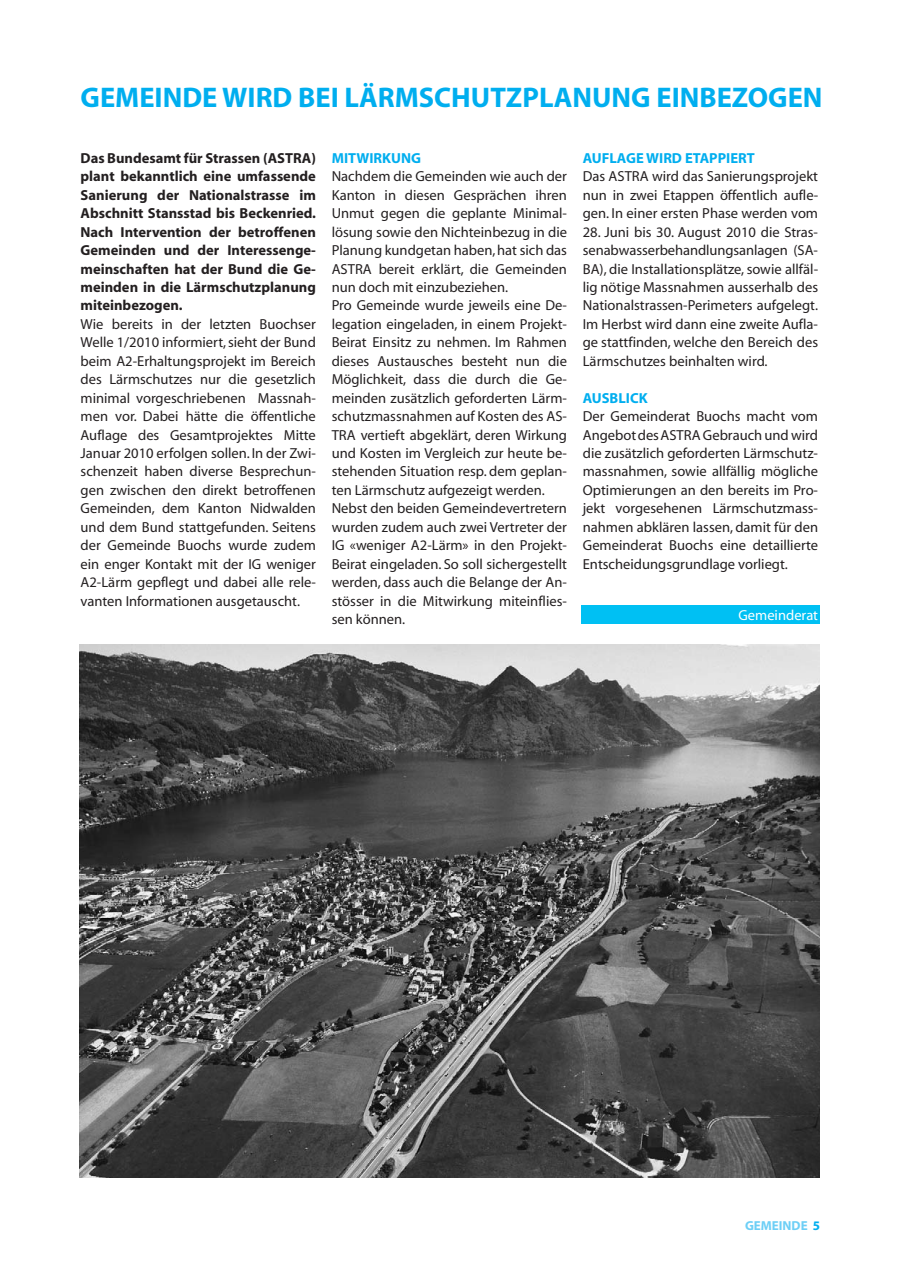
<style>
.page{position:relative;width:898px;height:1268px;background:#fff}
.page>*{position:absolute;margin:0;border:0;box-sizing:border-box;transform-origin:0 0}
.t1{font:700 28.5px "Myriad";color:#00aeef}
.t2{font:14.55px/18.5px "Myriad";color:#231f20;text-align:justify}
.t3{font:700 14.55px/18.5px "Myriad";color:#231f20;text-align:justify}
.t4{font:700 14.55px "Myriad";color:#00aeef}
.t5{font:14.55px "Myriad MM 400 600";color:#fff}
.t6{font:700 13.05px "Myriad";color:#6dcff6}
.s1{color:#00aeef}
</style>
<div class="page">
<div style="left:581px;top:606px;width:238px;height:18px;background:#00c0f3"></div>
<img style="left:79px;top:644px;width:740px;height:534px">
<h1 class="t1" style="left:81px;top:87px;width:743px">GEMEINDE WIRD BEI LÄRMSCHUTZPLANUNG EINBEZOGEN</h1>
<p class="t3" style="left:81px;top:150px;width:237px">Das Bundesamt für Strassen (ASTRA) plant bekanntlich eine umfassende Sanierung der Nationalstrasse im Ab schnitt Stansstad bis Beckenried.<br>Nach Intervention der betroffenen Gemeinden und der Interessen ge - meinschaften hat der Bund die Ge - meinden in die Lärmschutzplanung miteinbezogen.</p>
<p class="t2" style="left:81px;top:316px;width:237px">Wie bereits in der letzten Buochser Welle 1/2010 informiert, sieht der Bund beim A2-Erhaltungsprojekt im Bereich des Lärmschutzes nur die gesetzlich mi nimal vorgeschriebenen Massnah - men vor. Dabei hätte die öffentliche Auflage des Gesamtprojektes Mitte Januar 2010 erfolgen sollen. In der Zwi&shy;schenzeit haben diverse Besprechun - gen zwischen den direkt betroffenen Gemeinden, dem Kanton Nidwalden und dem Bund stattgefunden. Seitens der Gemeinde Buochs wurde zudem ein enger Kontakt mit der IG weniger A2-Lärm gepflegt und dabei alle rele&shy;vanten Informationen ausgetauscht.</p>
<p class="t4" style="left:331px;top:152px;width:91px">MITWIRKUNG</p>
<p class="t2" style="left:331px;top:168px;width:237px;text-align:left">Nachdem die Gemeinden wie auch der Kanton in diesen Gesprächen ihren Unmut gegen die geplante Minimal - lösung sowie den Nichteinbezug in die Planung kundgetan haben, hat sich das ASTRA bereit erklärt, die Gemeinden nun doch mit einzubeziehen.<br>Pro Gemeinde wurde jeweils eine De - legation eingeladen, in einem Projekt-Beirat Einsitz zu nehmen. Im Rahmen dieses Austausches besteht nun die Möglichkeit, dass die durch die Ge - mein den zusätzlich geforderten Lärm - schutzmassnahmen auf Kosten des AS - TRA vertieft abgeklärt, deren Wir kung und Kosten im Vergleich zur heute be - stehenden Situation resp. dem geplan&shy;ten Lärmschutz aufgezeigt werden.<br>Nebst den beiden Gemeindevertretern wurden zudem auch zwei Vertreter der IG «weniger A2-Lärm» in den Projekt-Beirat eingeladen. So soll sichergestellt werden, dass auch die Belange der An - stösser in die Mitwirkung miteinflies&shy;sen können.</p>
<p class="t4" style="left:582px;top:152px;width:173px">AUFLAGE WIRD ETAPPIERT</p>
<p class="t2" style="left:582px;top:168px;width:237px">Das ASTRA wird das Sanierungsprojekt nun in zwei Etappen öffentlich aufle&shy;gen. In einer ersten Phase werden vom</p>
<p class="t2" style="left:582px;top:224px;width:237px">28. Juni bis 30. August 2010 die Stras - sen abwasserbehandlungsanlagen (SA - BA), die Installationsplätze, sowie allfäl&shy;lig nötige Massnahmen ausserhalb des Nationalstrassen-Perimeters aufgelegt.<br>Im Herbst wird dann eine zweite Aufla - ge stattfinden, welche den Be reich des Lärmschutzes beinhalten wird.</p>
<p class="t4" style="left:582px;top:392px;width:66px">AUSBLICK</p>
<p class="t2" style="left:582px;top:408px;width:237px">Der Gemeinderat Buochs macht vom AngebotdesASTRA Gebrauch und wird die zusätzlich geforderten Lärmschutz - massnahmen, sowie allfällig mögliche Optimierungen an den bereits im Pro&shy;jekt vorgesehenen Lärmschutzmass - nah men abklären lassen, damit für den Gemeinderat Buochs eine detaillierte Entscheidungsgrundlage vorliegt.</p>
<p class="t5" style="left:738px;top:610px;width:81px">Gemeinderat</p>
<p class="t6" style="left:744px;top:1220px;width:77px">GEMEINDE <span class="s1">5</span></p>
</div>
